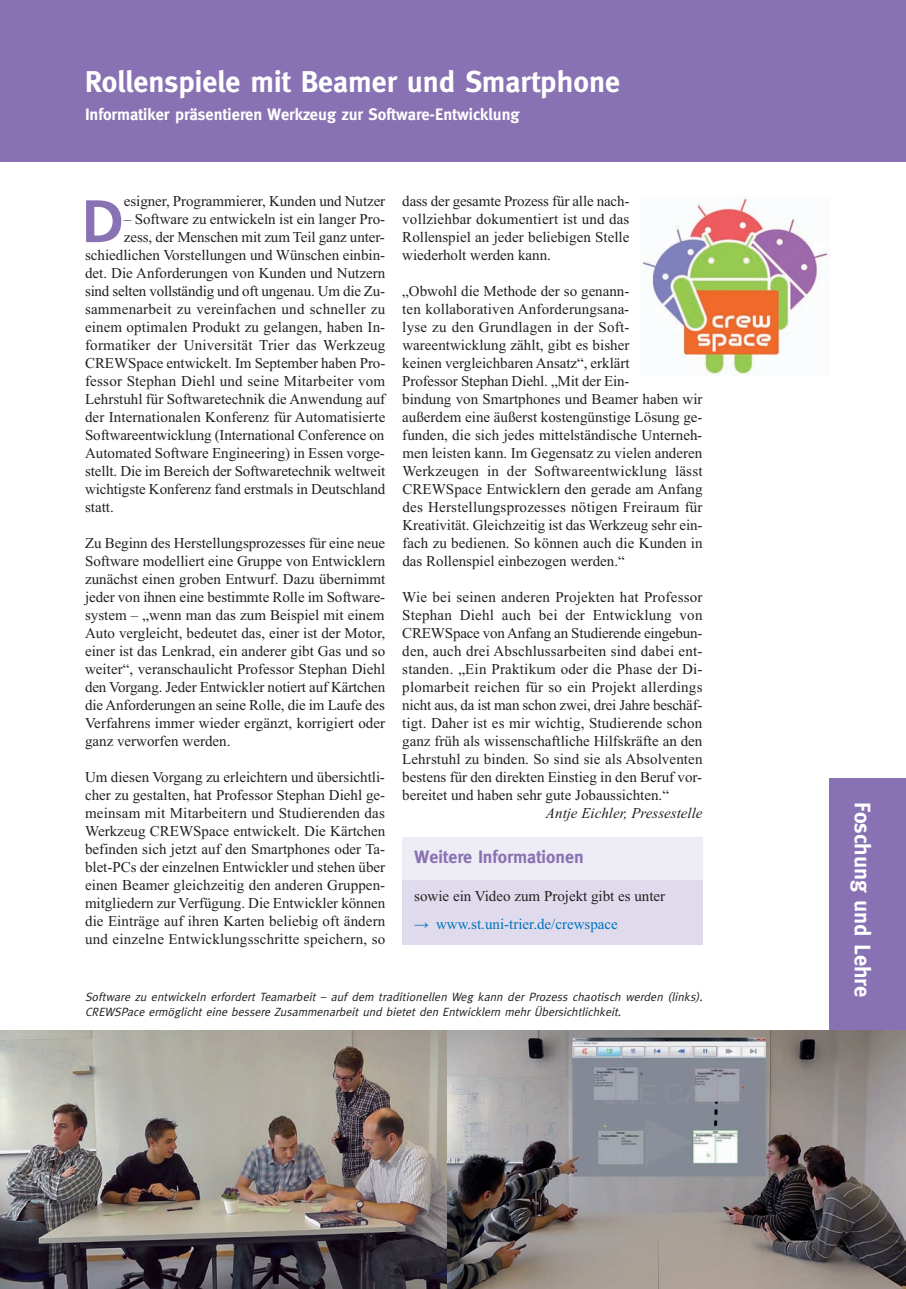
<style>
.page{position:relative;width:906px;height:1289px;background:#fff}
.page>*{position:absolute;margin:0;border:0;box-sizing:border-box;transform-origin:0 0}
.t1{font:700 59.85px "Frutiger";color:#8972b3}
.t2{font:700 30px "Meta";color:#fff}
.t3{font:700 22.5px "Meta";color:#fff}
.t4{font:700 18px "Meta";color:#8972b3}
.t5{font:700 16.5px "Meta";color:#fff}
.t6{font:15px/18px "Times New Roman";color:#231f20;text-align:justify}
.t7{font:15px "Times New Roman";color:#0072bc}
.t8{font:italic 15px "Times New Roman";color:#231f20}
.t9{font:italic 12px/15px "Meta";letter-spacing:.005em;color:#231f20}
</style>
<div class="page">
<div style="left:829px;top:778px;width:77px;height:510px;background:#8972b3"></div>
<div style="left:0;top:0;width:906px;height:162px;background:#8972b3"></div>
<hr style="left:0;top:0;width:1px;height:606px;background:#fff">
<img style="left:446px;top:1030px;width:460px;height:258px">
<img style="left:0;top:1030px;width:446px;height:258px">
<img style="left:641px;top:197px;width:187px;height:177px">
<div style="left:402px;top:878px;width:300px;height:66px;background:#e0dbec"></div>
<div style="left:402px;top:837px;width:300px;height:42px;background:#eeedf5"></div>
<h2 class="t2" style="left:85px;top:64px;width:536px">Rollenspiele mit Beamer und Smartphone</h2>
<p class="t5" style="left:85px;top:105px;width:436px">Informatiker präsentieren Werkzeug zur Software-Entwicklung</p>
<h1 class="t1" style="left:81px;top:197px;width:44px">D</h1>
<p class="t6" style="left:124px;top:192px;width:263px">esigner, Programmierer, Kunden und Nutzer</p>
<p class="t6" style="left:124px;top:210px;width:263px">– Software zu entwickeln ist ein langer Pro-</p>
<p class="t6" style="left:124px;top:228px;width:263px">zess, der Menschen mit zum Teil ganz unter-</p>
<p class="t6" style="left:85px;top:246px;width:302px">schiedlichen Vorstellungen und Wünschen einbin-</p>
<p class="t6" style="left:85px;top:264px;width:302px">det. Die Anforderungen von Kunden und Nutzern</p>
<p class="t6" style="left:85px;top:282px;width:302px">sind selten vollständig und oft ungenau. Um die Zu-</p>
<p class="t6" style="left:85px;top:300px;width:302px">sammenarbeit zu vereinfachen und schneller zu</p>
<p class="t6" style="left:85px;top:318px;width:302px">einem optimalen Produkt zu gelangen, haben In-</p>
<p class="t6" style="left:85px;top:336px;width:302px">formatiker der Universität Trier das Werkzeug</p>
<p class="t6" style="left:85px;top:354px;width:302px">CREWSpace entwickelt. Im September haben Pro-</p>
<p class="t6" style="left:85px;top:372px;width:302px">fessor Stephan Diehl und seine Mitarbeiter vom</p>
<p class="t6" style="left:85px;top:390px;width:302px">Lehrstuhl für Softwaretechnik die Anwendung auf</p>
<p class="t6" style="left:85px;top:408px;width:302px">der Internationalen Konferenz für Automatisierte</p>
<p class="t6" style="left:85px;top:426px;width:301px">Softwareentwicklung (International Conference on</p>
<p class="t6" style="left:85px;top:444px;width:301px">Automated Software Engineering) in Essen vorge-</p>
<p class="t6" style="left:85px;top:462px;width:302px">stellt. Die im Bereich der Softwaretechnik weltweit</p>
<p class="t6" style="left:85px;top:480px;width:302px">wichtigste Konferenz fand erstmals in Deutschland</p>
<p class="t6" style="left:85px;top:498px;width:30px">statt.</p>
<p class="t6" style="left:85px;top:534px;width:302px">Zu Beginn des Herstellungsprozesses für eine neue Software modelliert eine Gruppe von Entwicklern zunächst einen groben Entwurf. Dazu übernimmt jeder von ihnen eine bestimmte Rolle im Software&shy;system – „wenn man das zum Beispiel mit einem Auto vergleicht, bedeutet das, einer ist der Motor, einer ist das Lenkrad, ein anderer gibt Gas und so weiter“, veranschaulicht Professor Stephan Diehl den Vorgang. Jeder Entwickler notiert auf Kärtchen die Anforderungen an seine Rolle, die im Laufe des Verfahrens immer wieder ergänzt, korrigiert oder ganz verworfen werden.</p>
<p class="t6" style="left:85px;top:768px;width:302px">Um diesen Vorgang zu erleichtern und übersichtli&shy;cher zu gestalten, hat Professor Stephan Diehl ge&shy;meinsam mit Mitarbeitern und Studierenden das Werkzeug CREWSpace entwickelt. Die Kärtchen befinden sich jetzt auf den Smartphones oder Ta&shy;blet-PCs der einzelnen Entwickler und stehen über einen Beamer gleichzeitig den anderen Gruppen&shy;mitgliedern zur Verfügung. Die Entwickler können die Einträge auf ihren Karten beliebig oft ändern und einzelne Entwicklungsschritte speichern, so</p>
<p class="t6" style="left:402px;top:192px;width:229px">dass der gesamte Prozess für alle nach&shy;vollziehbar dokumentiert ist und das Rollenspiel an jeder beliebigen Stelle wiederholt werden kann.</p>
<p class="t6" style="left:402px;top:282px;width:302px;text-align:left">„Obwohl die Methode der so genann-<br>ten kollaborativen Anforderungsana-<br>lyse zu den Grundlagen in der Soft&shy;wareentwicklung zählt, gibt es bisher<br>keinen vergleichbaren Ansatz“, erklärt<br>Professor Stephan Diehl. „Mit der Ein-<br>bindung von Smartphones und Beamer haben wir außerdem eine äußerst kostengünstige Lösung ge&shy;funden, die sich jedes mittelständische Unterneh&shy;men leisten kann. Im Gegensatz zu vielen anderen Werkzeugen in der Softwareentwicklung lässt CREWSpace Entwicklern den gerade am Anfang des Herstellungsprozesses nötigen Freiraum für Kreativität. Gleichzeitig ist das Werkzeug sehr ein&shy;fach zu bedienen. So können auch die Kunden in das Rollenspiel einbezogen werden.“</p>
<p class="t6" style="left:402px;top:588px;width:302px">Wie bei seinen anderen Projekten hat Professor Stephan Diehl auch bei der Entwicklung von CREWSpace von Anfang an Studierende eingebun&shy;den, auch drei Abschlussarbeiten sind dabei ent&shy;standen. „Ein Praktikum oder die Phase der Di&shy;plomarbeit reichen für so ein Projekt allerdings nicht aus, da ist man schon zwei, drei Jahre beschäf&shy;tigt. Daher ist es mir wichtig, Studierende schon ganz früh als wissenschaftliche Hilfskräfte an den Lehrstuhl zu binden. So sind sie als Absolventen bestens für den direkten Einstieg in den Beruf vor&shy;bereitet und haben sehr gute Jobaussichten.“</p>
<p class="t8" style="left:546px;top:804px;width:158px">Antje Eichler, Pressestelle</p>
<p class="t4" style="left:414px;top:846px;width:171px">Weitere Informationen</p>
<p class="t6" style="left:414px;top:886px;width:252px">sowie ein Video zum Projekt gibt es unter</p>
<p class="t7" style="left:414px;top:915px;width:205px">→ www.st.uni-trier.de/crewspace</p>
<p class="t9" style="left:85px;top:989px;width:621px">Software zu entwickeln erfordert Teamarbeit – auf dem traditionellen Weg kann der Prozess chaotisch werden (links).<br>CREWSPace ermöglicht eine bessere Zusammenarbeit und bietet den Entwicklern mehr Übersichtlichkeit.</p>
<h3 class="t3" style="left:876px;top:802px;width:196px;rotate:90deg">Foschung und Lehre</h3>
</div>
